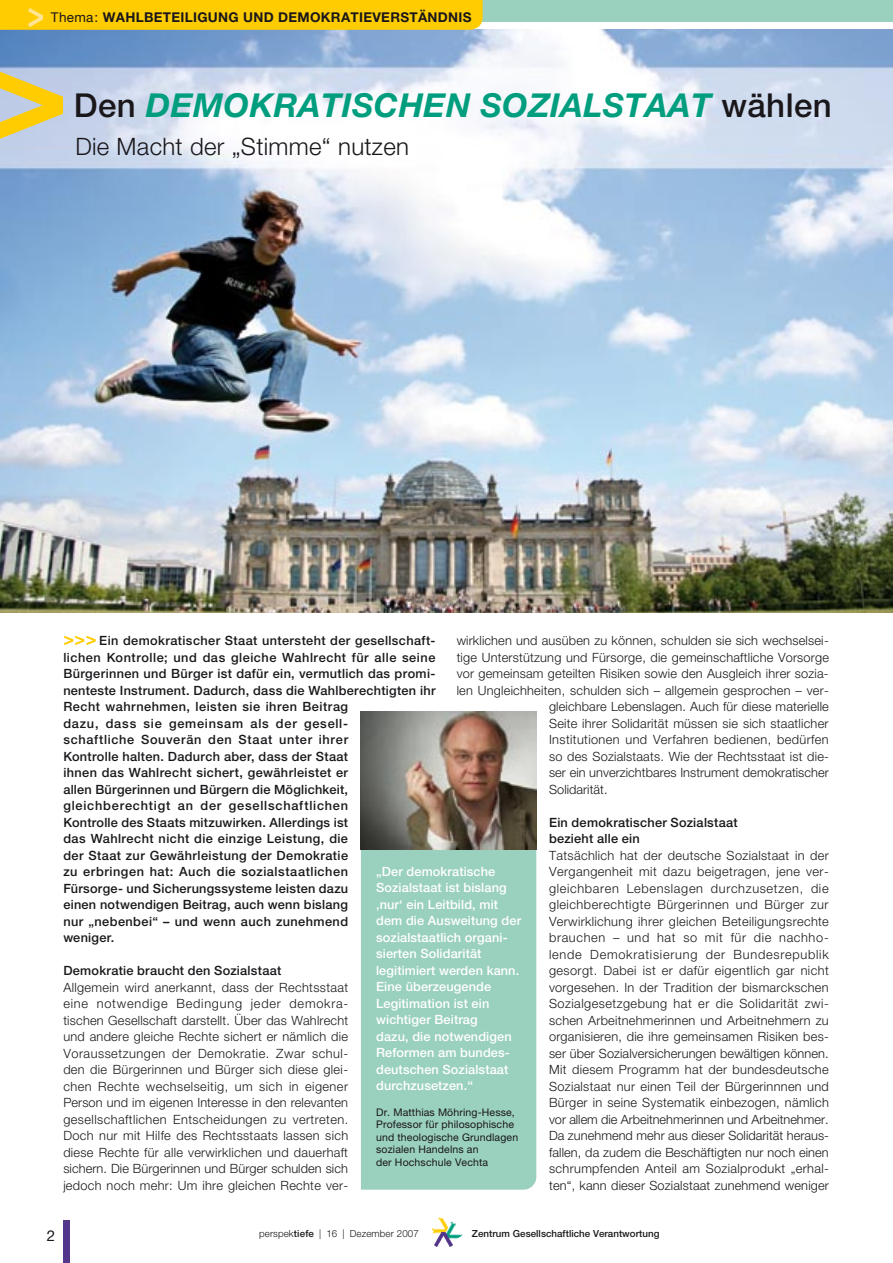
<style>
.page{position:relative;width:893px;height:1263px;background:#fff}
.page>*{position:absolute;margin:0;border:0;box-sizing:border-box;transform-origin:0 0}
.t1{font:italic 700 33px "Helvetica Neue LT";letter-spacing:.015em;color:#009e7e}
.t2{font:300 24px "Helvetica Neue LT";letter-spacing:.015em;color:#1a171b}
.t3{font:15px "Helvetica Neue LT";color:#1a171b}
.t4{font:700 13.5px "Helvetica Neue LT";letter-spacing:.025em;color:#1a171b}
.t5{font:300 12.75px/16.5px "Helvetica Neue LT";letter-spacing:.015em;color:#1a171b;text-align:justify}
.t6{font:500 12.75px/16.5px "Helvetica Neue LT";letter-spacing:.03em;color:#1a171b}
.t7{font:500 12.75px/16.5px "Helvetica Neue LT";letter-spacing:.01em;color:#fff}
.t8{font:10.5px/12.6px "Helvetica Neue LT";letter-spacing:.015em;color:#1a171b}
.t9{font:500 9.75px "Helvetica Neue LT";letter-spacing:.005em;color:#1a171b}
.t10{font:300 9.75px "Helvetica Neue LT";letter-spacing:.015em;color:#1a171b}
.s1{font-weight:400}
.s2{font-weight:500;font-style:normal;color:#1a171b}
.s3{font-weight:700;font-size:18px;color:#fecc00}
.s4{font-weight:500}
</style>
<div class="page">
<img style="left:0;top:30px;width:893px;height:582px">
<div style="left:0;top:0;width:893px;height:21px;background:#9ad0be"></div>
<div style="left:64px;top:1220px;width:6px;height:43px;background:#54378a"></div>
<div style="left:0;top:0;width:483px;height:30px;background:#fecc00"></div>
<div style="left:0;top:1px;width:48px;height:28px;background:#fecc00"></div>
<img style="left:29px;top:9px;width:14px;height:18px">
<img style="left:431px;top:1217px;width:13px;height:17px">
<img style="left:442px;top:1220px;width:20px;height:19px">
<img style="left:434px;top:1233px;width:18px;height:13px">
<svg style="left:0;top:68px;width:63px;height:75px;background:#d8cb88"></svg>
<div style="left:361px;top:849px;width:175px;height:341px;background:#9ad0be"></div>
<img style="left:361px;top:711px;width:175px;height:138px">
<p class="t4" style="left:51px;top:9px;width:422px"><span class="s1">Thema:</span> WAHLBETEILIGUNG UND DEMOKRATIEVERSTÄNDNIS</p>
<h1 class="t1" style="left:74px;top:85px;width:759px"><span class="s2">Den</span> DEMOKRATISCHEN SOZIALSTAAT <span class="s2">wählen</span></h1>
<h2 class="t2" style="left:75px;top:132px;width:335px">Die Macht der „Stimme“ nutzen</h2>
<p class="t6" style="left:63px;top:632px;width:374px"><span class="s3">&gt;&gt;&gt;</span> Ein demokratischer Staat untersteht der gesellschaft&shy;lichen Kontrolle; und das gleiche Wahlrecht für alle seine Bürgerinnen und Bürger ist dafür ein, vermutlich das promi&shy;nenteste Instrument. Dadurch, dass die Wahlberechtigten ihr Recht wahrnehmen, leisten sie ihren Beitrag<br>dazu, dass sie gemeinsam als der gesell-<br>schaftliche Souverän den Staat unter ihrer<br>Kontrolle halten. Dadurch aber, dass der Staat<br>ihnen das Wahlrecht sichert, gewährleistet er<br>allen Bürgerinnen und Bürgern die Möglichkeit, gleichberechtigt an der gesellschaftlichen<br>Kontrolle des Staats mitzuwirken. Allerdings ist<br>das Wahlrecht nicht die einzige Leistung, die<br>der Staat zur Gewährleistung der Demokratie<br>zu erbringen hat: Auch die sozialstaatlichen<br>Fürsorge- und Sicherungssysteme leisten dazu<br>einen notwendigen Beitrag, auch wenn bislang<br>nur „nebenbei“ – und wenn auch zunehmend<br>weniger.</p>
<p class="t6" style="left:63px;top:962px;width:220px">Demokratie braucht den Sozialstaat</p>
<p class="t5" style="left:63px;top:978px;width:286px">Allgemein wird anerkannt, dass der Rechtsstaat eine notwendige Bedingung jeder demokra&shy;tischen Gesellschaft darstellt. Über das Wahlrecht und andere gleiche Rechte sichert er nämlich die Voraussetzungen der Demokratie. Zwar schul&shy;den die Bürgerinnen und Bürger sich diese glei&shy;chen Rechte wechselseitig, um sich in eigener Person und im eigenen Interesse in den relevanten gesellschaftlichen Entscheidungen zu vertreten.<br>Doch nur mit Hilfe des Rechtsstaats lassen sich diese Rechte für alle verwirklichen und dauerhaft sichern. Die Bürgerinnen und Bürger schulden sich jedoch noch mehr: Um ihre gleichen Rechte ver-</p>
<p class="t5" style="left:457px;top:632px;width:374px">wirklichen und ausüben zu können, schulden sie sich wechselsei-</p>
<p class="t5" style="left:457px;top:648px;width:374px">tige Unterstützung und Fürsorge, die gemeinschaftliche Vorsorge</p>
<p class="t5" style="left:457px;top:665px;width:373px">vor gemeinsam geteilten Risiken sowie den Ausgleich ihrer sozia-</p>
<p class="t5" style="left:457px;top:681px;width:374px">len Ungleichheiten, schulden sich – allgemein gesprochen – ver-</p>
<p class="t5" style="left:549px;top:698px;width:281px">gleichbare Lebenslagen. Auch für diese materielle</p>
<p class="t5" style="left:549px;top:714px;width:281px">Seite ihrer Solidarität müssen sie sich staatlicher</p>
<p class="t5" style="left:549px;top:731px;width:281px">Institutionen und Verfahren bedienen, bedürfen</p>
<p class="t5" style="left:549px;top:747px;width:281px">so des Sozialstaats. Wie der Rechtsstaat ist die-</p>
<p class="t5" style="left:549px;top:764px;width:281px">ser ein unverzichtbares Instrument demokratischer</p>
<p class="t5" style="left:549px;top:780px;width:60px">Solidarität.</p>
<p class="t6" style="left:549px;top:814px;width:190px">Ein demokratischer Sozialstaat bezieht alle ein</p>
<p class="t5" style="left:549px;top:846px;width:281px">Tatsächlich hat der deutsche Sozialstaat in der Vergangenheit mit dazu beigetragen, jene ver&shy;gleichbaren Lebenslagen durchzusetzen, die gleichberechtigte Bürgerinnen und Bürger zur Verwirklichung ihrer gleichen Beteiligungsrechte brauchen – und hat so mit für die nachho&shy;lende Demokratisierung der Bundesrepublik gesorgt. Dabei ist er dafür eigentlich gar nicht vorgesehen. In der Tradition der bismarckschen Sozialgesetzgebung hat er die Solidarität zwi&shy;schen Arbeitnehmerinnen und Arbeitnehmern zu organisieren, die ihre gemeinsamen Risiken bes&shy;ser über Sozialversicherungen bewältigen können.<br>Mit diesem Programm hat der bundesdeutsche Sozialstaat nur einen Teil der Bürgerinnnen und Bürger in seine Systematik einbezogen, nämlich vor allem die Arbeitnehmerinnen und Arbeitnehmer.<br>Da zunehmend mehr aus dieser Solidarität heraus&shy;fallen, da zudem die Beschäftigten nur noch einen schrumpfenden Anteil am Sozialprodukt „erhal&shy;ten“, kann dieser Sozialstaat zunehmend weniger</p>
<p class="t7" style="left:376px;top:863px;width:147px">„Der demokratische<br>Sozialstaat ist bislang ‚nur‘ ein Leitbild, mit dem die Ausweitung der sozialstaatlich organi&shy;sierten Solidarität legitimiert werden kann.<br>Eine überzeugende<br>Legitimation ist ein wichtiger Beitrag<br>dazu, die notwendigen<br>Reformen am bundes&shy;deutschen Sozialstaat durchzusetzen.“</p>
<p class="t8" style="left:376px;top:1105px;width:144px">Dr. Matthias Möhring-Hesse,<br>Professor für philosophische und theologische Grundlagen sozialen Handelns an<br>der Hochschule Vechta</p>
<p class="t3" style="left:47px;top:1226px;width:10px">2</p>
<p class="t10" style="left:259px;top:1227px;width:161px">perspek<span class="s4">tiefe</span> | 16 | Dezember 2007</p>
<p class="t9" style="left:472px;top:1227px;width:189px">Zentrum Gesellschaftliche Verantwortung</p>
</div>
